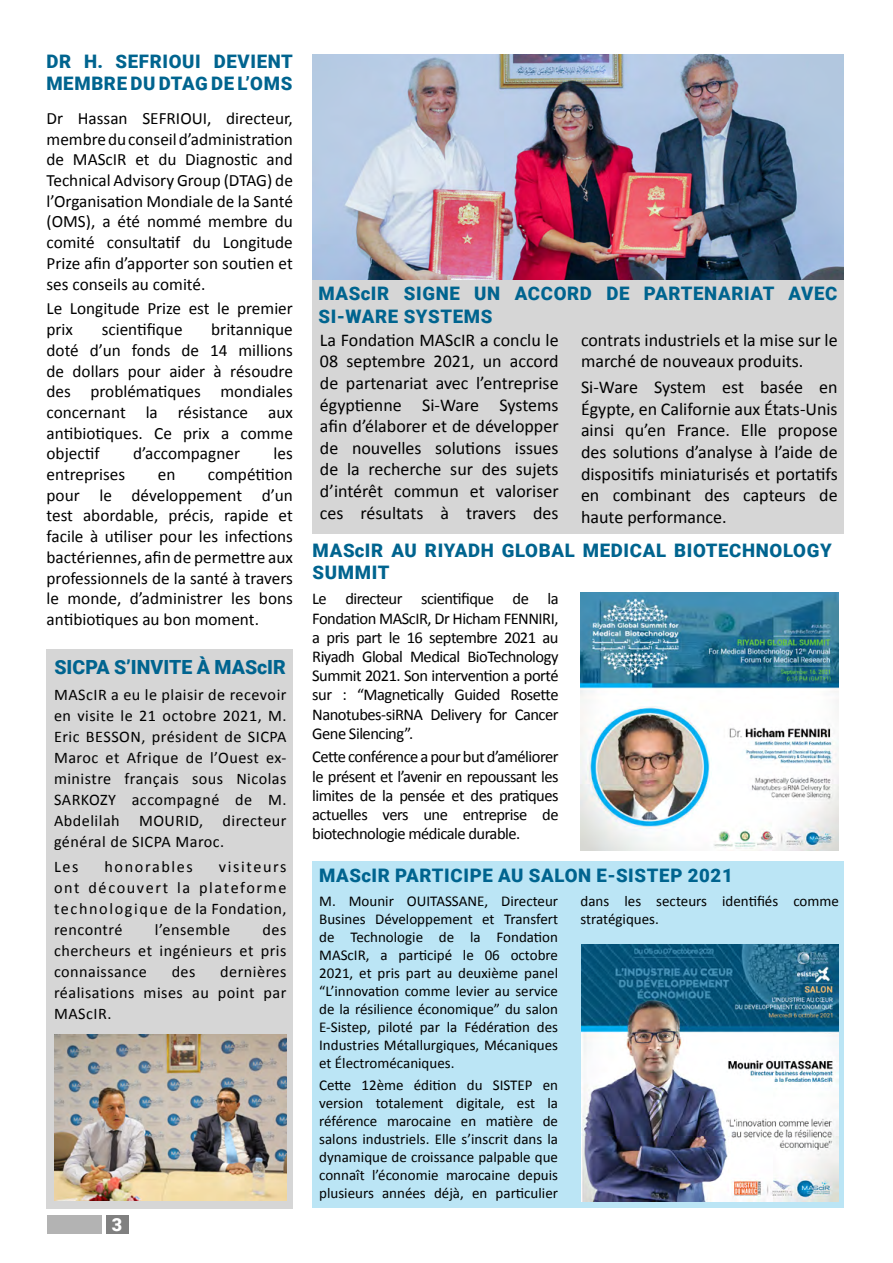
<style>
.page{position:relative;width:893px;height:1263px;background:#fff}
.page>*{position:absolute;margin:0;border:0;box-sizing:border-box;transform-origin:0 0}
.t1{font:900 19.5px "Roboto";letter-spacing:.005em;color:#00648f}
.t2{font:900 18.6px/22.4px "Roboto";letter-spacing:.035em;color:#00648f}
.t3{font:18px/21.6px "Calibri";color:#000;text-align:justify}
.t4{font:900 18px "Roboto";color:#fff}
.t5{font:17.25px/20.7px "Calibri";color:#000;text-align:justify}
.t6{font:16.5px/19.2px "Calibri";letter-spacing:-.03em;color:#000;text-align:justify}
.t7{font:16.2px/21px "Calibri";letter-spacing:.03em;color:#000;text-align:justify}
.t8{font:16.2px "Calibri";letter-spacing:.1em;color:#000}
.t9{font:15px/18px "Calibri";color:#000;text-align:justify}
</style>
<div class="page">
<div style="left:46px;top:650px;width:247px;height:559px;background:#d6d6d6"></div>
<div style="left:312px;top:54px;width:532px;height:479px;background:#d6d6d6"></div>
<div style="left:47px;top:1215px;width:55px;height:18px;background:#b3b3b3"></div>
<div style="left:106px;top:1215px;width:22px;height:18px;background:#808080"></div>
<img style="left:54px;top:1034px;width:233px;height:166px">
<img style="left:312px;top:54px;width:532px;height:226px">
<div style="left:312px;top:861px;width:532px;height:346px;background:#bbe5f5"></div>
<img style="left:581px;top:944px;width:258px;height:257px">
<img style="left:580px;top:592px;width:259px;height:258px">
<p class="t2" style="left:46px;top:49px;width:248px">DR H. SEFRIOUI DEVIENT<br>MEMBRE DU DTAG DE L’OMS</p>
<p class="t5" style="left:47px;top:107px;width:248px">Dr Hassan SEFRIOUI, directeur, membre du conseil d’administration de MAScIR et du Diagnostic and Technical Advisory Group (DTAG) de l’Organisation Mondiale de la Santé (OMS), a été nommé membre du comité consultatif du Longitude Prize afin d’apporter son soutien et ses conseils au comité.</p>
<p class="t5" style="left:47px;top:298px;width:248px">Le Longitude Prize est le premier prix</p>
<p class="t5" style="left:102px;top:319px;width:82px">scientifique</p>
<p class="t5" style="left:47px;top:319px;width:248px;text-indent:165px">britannique doté d’un fonds de 14 millions de dollars pour aider à résoudre des problématiques mondiales concernant la résistance aux antibiotiques. Ce prix a comme objectif</p>
<p class="t5" style="left:133px;top:443px;width:108px">d’accompagner</p>
<p class="t5" style="left:274px;top:443px;width:21px">les</p>
<p class="t5" style="left:47px;top:463px;width:248px;text-indent:161px">compétition pour le développement d’un test abordable, précis, rapide et facile à utiliser pour les infections bactériennes, afin de permettre aux professionnels de la santé à travers le monde, d’administrer les bons antibiotiques au bon moment.</p>
<p class="t5" style="left:47px;top:463px;width:80px">entreprises</p>
<p class="t5" style="left:158px;top:463px;width:19px">en</p>
<p class="t1" style="left:54px;top:653px;width:233px">SICPA S’INVITE À MAScIR</p>
<p class="t7" style="left:54px;top:683px;width:234px">MAScIR a eu le plaisir de recevoir en visite le 21 octobre 2021, M.<br>Eric BESSON, président de SICPA Maroc et Afrique de l’Ouest ex&shy;ministre français sous Nicolas SARKOZY accompagné de M.<br>Abdelilah MOURID, directeur général de SICPA Maroc.</p>
<p class="t7" style="left:54px;top:855px;width:26px">Les</p>
<p class="t8" style="left:105px;top:855px;width:90px">honorables</p>
<p class="t7" style="left:54px;top:855px;width:234px;text-indent:165px">visiteurs ont découvert la plateforme technologique de la Fondation, rencontré</p>
<p class="t7" style="left:155px;top:918px;width:77px">l’ensemble</p>
<p class="t7" style="left:54px;top:918px;width:234px;text-indent:209px">des chercheurs et ingénieurs et pris connaissance</p>
<p class="t7" style="left:54px;top:960px;width:234px;text-indent:166px">dernières réalisations mises au point par MAScIR.</p>
<p class="t7" style="left:172px;top:960px;width:25px">des</p>
<p class="t4" style="left:112px;top:1212px;width:12px">3</p>
<p class="t2" style="left:318px;top:282px;width:520px">MAScIR SIGNE UN ACCORD DE PARTENARIAT AVEC<br>SI-WARE SYSTEMS</p>
<p class="t3" style="left:320px;top:328px;width:240px">La Fondation MAScIR a conclu le 08 septembre 2021, un accord de partenariat avec l’entreprise égyptienne Si-Ware Systems afin d’élaborer et de développer de nouvelles solutions issues de la recherche sur des sujets d’intérêt commun et valoriser ces résultats à travers des</p>
<p class="t3" style="left:581px;top:328px;width:258px">contrats industriels et la mise sur le marché de nouveaux produits.</p>
<p class="t3" style="left:581px;top:376px;width:258px">Si-Ware System est basée en Égypte, en Californie aux États-Unis ainsi qu’en France. Elle propose des solutions d’analyse à l’aide de dispositifs miniaturisés et portatifs en combinant des capteurs de haute performance.</p>
<p class="t2" style="left:313px;top:538px;width:521px">MAScIR AU RIYADH GLOBAL MEDICAL BIOTECHNOLOGY<br>SUMMIT</p>
<p class="t6" style="left:312px;top:589px;width:248px">Le directeur scientifique de la Fondation MAScIR, Dr Hicham FENNIRI, a pris part le 16 septembre 2021 au Riyadh Global Medical BioTechnology Summit 2021. Son intervention a porté sur : “Magnetically Guided Rosette Nanotubes-siRNA Delivery for Cancer Gene Silencing”.</p>
<p class="t6" style="left:312px;top:747px;width:248px">Cette conférence a pour but d’améliorer le présent et l’avenir en repoussant les limites de la pensée et des pratiques actuelles vers une entreprise de biotechnologie médicale durable.</p>
<p class="t2" style="left:319px;top:863px;width:415px">MAScIR PARTICIPE AU SALON E-SISTEP 2021</p>
<p class="t9" style="left:580px;top:891px;width:260px">dans les secteurs identifiés comme stratégiques.</p>
<p class="t9" style="left:319px;top:891px;width:240px">M. Mounir OUITASSANE, Directeur Busines Développement et Transfert de Technologie de la Fondation MAScIR, a participé le 06 octobre 2021, et pris part au deuxième panel “L’innovation comme levier au service de la résilience économique” du salon E-Sistep, piloté par la Fédération des Industries Métallurgiques, Mécaniques et Électromécaniques.</p>
<p class="t9" style="left:319px;top:1075px;width:240px">Cette 12ème édition du SISTEP en version totalement digitale, est la référence marocaine en matière de salons industriels. Elle s’inscrit dans la dynamique de croissance palpable que connaît l’économie marocaine depuis plusieurs années déjà, en particulier</p>
</div>
